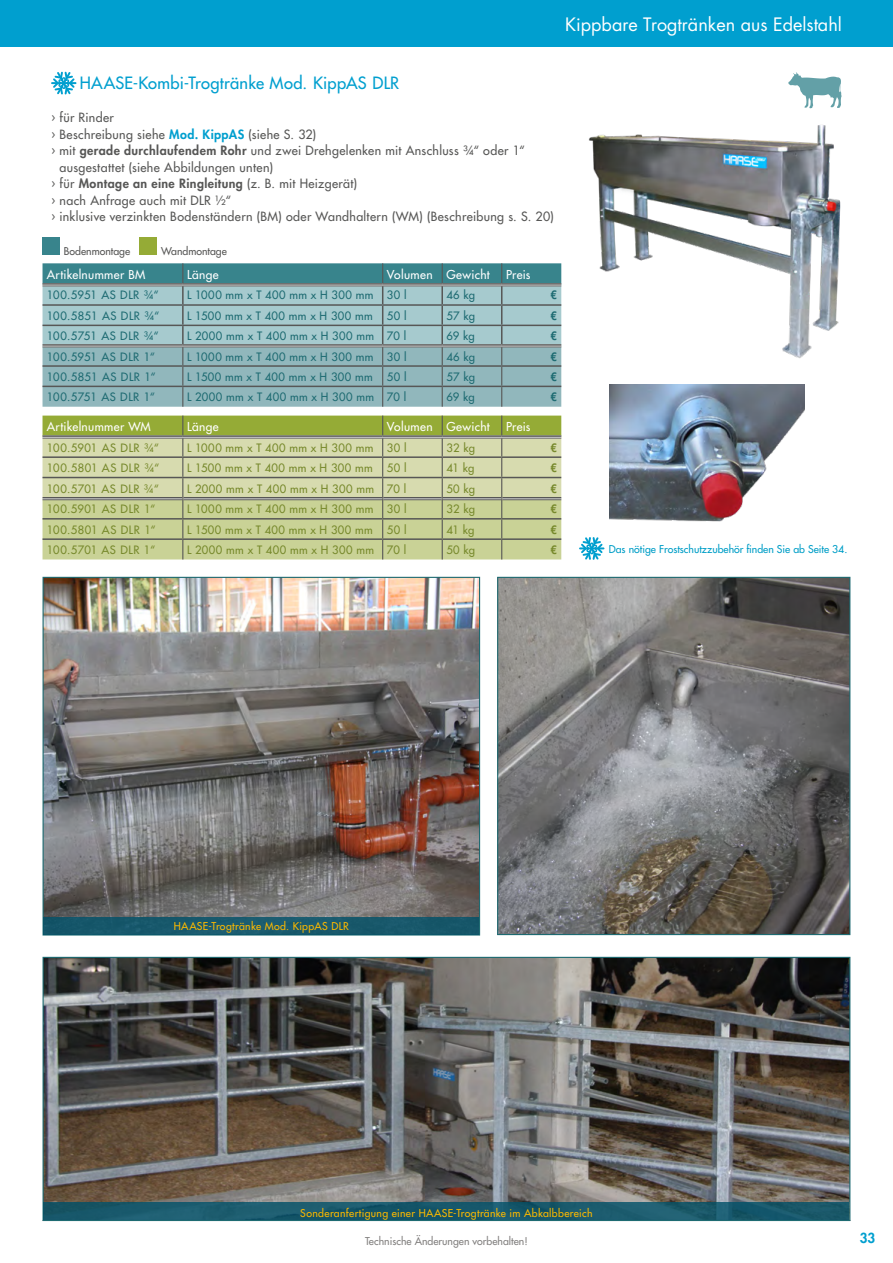
<style>
.page{position:relative;width:893px;height:1263px;background:#fff}
.page>*{position:absolute;margin:0;border:0;box-sizing:border-box;transform-origin:0 0}
.t1{font:18px "Futura Std";color:#fff}
.t2{font:500 16.5px "Futura Std";letter-spacing:.015em;color:#009fcf}
.t3{font:800 13.5px "Futura Std";color:#009fcf}
.t4{font:500 12.45px "Futura Std";letter-spacing:.03em;color:#575756}
.t5{font:800 12.45px "Futura Std";letter-spacing:.03em;color:#575756}
.t6{font:500 12px "Futura Std";letter-spacing:.025em;color:#fff}
.t7{font:500 11.25px "Futura Std";letter-spacing:.03em;color:#1e6b72}
.t8{font:500 11.25px "Futura Std";letter-spacing:.03em;color:#77892c}
.t9{font:800 11.25px "Futura Std";color:#1e6b72}
.t10{font:800 11.25px "Futura Std";color:#77892c}
.t11{font:500 10.5px "Futura Std";letter-spacing:.03em;color:#fbb800}
.t12{font:500 10.5px "Futura Std";color:#009ec7}
.t13{font:500 10.5px "Futura Std";color:#838180}
.t14{font:500 10.5px "Futura Std";color:#575756}
.s1{font-weight:800;color:#009fcf}
.s2{font-weight:800}
.s3{font-weight:500}
</style>
<div class="page">
<div style="left:0;top:0;width:893px;height:47px;background:#009fcf"></div>
<svg style="left:497px;top:576px;width:354px;height:360px;background:#767574"></svg>
<img style="left:588px;top:125px;width:253px;height:233px">
<img style="left:609px;top:384px;width:196px;height:138px">
<img style="left:42px;top:956px;width:809px;height:265px">
<div style="left:44px;top:1203px;width:805px;height:17px;background:#19596c"></div>
<img style="left:42px;top:576px;width:439px;height:360px">
<div style="left:44px;top:917px;width:435px;height:17px;background:#18586b"></div>
<svg style="left:43px;top:263px;width:518px;height:144px;background:#89b0b4"></svg>
<svg style="left:43px;top:416px;width:518px;height:143px;background:#c0c88f"></svg>
<hr style="left:43px;top:518px;width:140px;height:2px;background:#575756">
<hr style="left:183px;top:518px;width:200px;height:2px;background:#575756">
<hr style="left:383px;top:518px;width:59px;height:2px;background:#575756">
<hr style="left:442px;top:518px;width:60px;height:2px;background:#575756">
<hr style="left:502px;top:518px;width:59px;height:2px;background:#575756">
<hr style="left:43px;top:538px;width:140px;height:2px;background:#575756">
<hr style="left:183px;top:538px;width:200px;height:2px;background:#575756">
<hr style="left:383px;top:538px;width:59px;height:2px;background:#575756">
<hr style="left:442px;top:538px;width:60px;height:2px;background:#575756">
<hr style="left:502px;top:538px;width:59px;height:2px;background:#575756">
<div style="left:43px;top:238px;width:17px;height:17px;background:#38848c"></div>
<div style="left:140px;top:238px;width:17px;height:17px;background:#95ab36"></div>
<svg style="left:579px;top:537px;width:25px;height:23px"></svg>
<svg style="left:51px;top:71px;width:25px;height:24px"></svg>
<svg style="left:788px;top:72px;width:54px;height:36px"></svg>
<h1 class="t1" style="left:565px;top:13px;width:278px">Kippbare Trogtränken aus Edelstahl</h1>
<h2 class="t2" style="left:80px;top:73px;width:321px">HAASE-Kombi-Trogtränke Mod. KippAS DLR</h2>
<p class="t4" style="left:51px;top:110px;width:64px">› für Rinder</p>
<p class="t4" style="left:51px;top:126px;width:267px">› Beschreibung siehe <span class="s1">Mod. KippAS</span> (siehe S. 32)</p>
<p class="t4" style="left:51px;top:143px;width:475px">› mit <span class="s2">gerade durchlaufendem Rohr</span> und zwei Drehgelenken mit Anschluss ¾“ oder 1“</p>
<p class="t4" style="left:60px;top:159px;width:215px">ausgestattet (siehe Abbildungen unten)</p>
<p class="t5" style="left:51px;top:176px;width:307px"><span class="s3">› für</span> Montage an eine Ringleitung <span class="s3">(z. B. mit Heizgerät)</span></p>
<p class="t4" style="left:51px;top:192px;width:181px">› nach Anfrage auch mit DLR ½“</p>
<p class="t4" style="left:51px;top:209px;width:504px">› inklusive verzinkten Bodenständern (BM) oder Wandhaltern (WM) (Beschreibung s. S. 20)</p>
<p class="t14" style="left:64px;top:244px;width:68px">Bodenmontage</p>
<p class="t14" style="left:161px;top:244px;width:67px">Wandmontage</p>
<p class="t6" style="left:47px;top:267px;width:100px">Artikelnummer BM</p>
<p class="t6" style="left:187px;top:267px;width:33px">Länge</p>
<p class="t6" style="left:387px;top:267px;width:104px">Volumen Gewicht</p>
<p class="t6" style="left:506px;top:267px;width:26px">Preis</p>
<p class="t7" style="left:47px;top:288px;width:113px">100.5951 AS DLR ¾“</p>
<p class="t7" style="left:187px;top:288px;width:221px">L 1000 mm x T 400 mm x H 300 mm 30 l</p>
<p class="t7" style="left:446px;top:288px;width:30px">46 kg</p>
<p class="t9" style="left:551px;top:288px;width:8px">€</p>
<p class="t7" style="left:47px;top:309px;width:114px">100.5851 AS DLR ¾“</p>
<p class="t7" style="left:187px;top:309px;width:187px">L 1500 mm x T 400 mm x H 300 mm</p>
<p class="t7" style="left:387px;top:309px;width:21px">50 l</p>
<p class="t7" style="left:446px;top:309px;width:30px">57 kg</p>
<p class="t9" style="left:551px;top:309px;width:8px">€</p>
<p class="t7" style="left:47px;top:329px;width:113px">100.5751 AS DLR ¾“</p>
<p class="t7" style="left:187px;top:329px;width:221px">L 2000 mm x T 400 mm x H 300 mm 70 l</p>
<p class="t7" style="left:446px;top:329px;width:30px">69 kg</p>
<p class="t9" style="left:551px;top:329px;width:8px">€</p>
<p class="t7" style="left:47px;top:349px;width:110px">100.5951 AS DLR 1“</p>
<p class="t7" style="left:187px;top:349px;width:221px">L 1000 mm x T 400 mm x H 300 mm 30 l</p>
<p class="t7" style="left:446px;top:349px;width:30px">46 kg</p>
<p class="t9" style="left:551px;top:349px;width:8px">€</p>
<p class="t7" style="left:47px;top:370px;width:110px">100.5851 AS DLR 1“</p>
<p class="t7" style="left:187px;top:370px;width:187px">L 1500 mm x T 400 mm x H 300 mm</p>
<p class="t7" style="left:387px;top:370px;width:21px">50 l</p>
<p class="t7" style="left:446px;top:370px;width:30px">57 kg</p>
<p class="t9" style="left:551px;top:370px;width:8px">€</p>
<p class="t7" style="left:47px;top:390px;width:110px">100.5751 AS DLR 1“</p>
<p class="t7" style="left:187px;top:390px;width:221px">L 2000 mm x T 400 mm x H 300 mm 70 l</p>
<p class="t7" style="left:446px;top:390px;width:30px">69 kg</p>
<p class="t9" style="left:551px;top:390px;width:8px">€</p>
<p class="t6" style="left:47px;top:419px;width:105px">Artikelnummer WM</p>
<p class="t6" style="left:187px;top:419px;width:33px">Länge</p>
<p class="t6" style="left:387px;top:419px;width:104px">Volumen Gewicht</p>
<p class="t6" style="left:506px;top:419px;width:26px">Preis</p>
<p class="t8" style="left:47px;top:440px;width:114px">100.5901 AS DLR ¾“</p>
<p class="t8" style="left:187px;top:440px;width:221px">L 1000 mm x T 400 mm x H 300 mm 30 l</p>
<p class="t8" style="left:446px;top:440px;width:30px">32 kg</p>
<p class="t10" style="left:551px;top:440px;width:8px">€</p>
<p class="t8" style="left:47px;top:461px;width:114px">100.5801 AS DLR ¾“</p>
<p class="t8" style="left:187px;top:461px;width:187px">L 1500 mm x T 400 mm x H 300 mm</p>
<p class="t8" style="left:387px;top:461px;width:21px">50 l</p>
<p class="t8" style="left:446px;top:461px;width:29px">41 kg</p>
<p class="t10" style="left:551px;top:461px;width:8px">€</p>
<p class="t8" style="left:47px;top:481px;width:113px">100.5701 AS DLR ¾“</p>
<p class="t8" style="left:187px;top:481px;width:221px">L 2000 mm x T 400 mm x H 300 mm 70 l</p>
<p class="t8" style="left:446px;top:481px;width:30px">50 kg</p>
<p class="t10" style="left:551px;top:481px;width:8px">€</p>
<p class="t8" style="left:47px;top:502px;width:110px">100.5901 AS DLR 1“</p>
<p class="t8" style="left:187px;top:502px;width:221px">L 1000 mm x T 400 mm x H 300 mm 30 l</p>
<p class="t8" style="left:446px;top:502px;width:30px">32 kg</p>
<p class="t10" style="left:551px;top:502px;width:8px">€</p>
<p class="t8" style="left:47px;top:522px;width:110px">100.5801 AS DLR 1“</p>
<p class="t8" style="left:187px;top:522px;width:187px">L 1500 mm x T 400 mm x H 300 mm</p>
<p class="t8" style="left:387px;top:522px;width:21px">50 l</p>
<p class="t8" style="left:446px;top:522px;width:29px">41 kg</p>
<p class="t10" style="left:551px;top:522px;width:8px">€</p>
<p class="t8" style="left:47px;top:543px;width:110px">100.5701 AS DLR 1“</p>
<p class="t8" style="left:187px;top:543px;width:221px">L 2000 mm x T 400 mm x H 300 mm 70 l</p>
<p class="t8" style="left:446px;top:543px;width:30px">50 kg</p>
<p class="t10" style="left:551px;top:543px;width:8px">€</p>
<p class="t12" style="left:609px;top:542px;width:240px">Das nötige Frostschutzzubehör finden Sie ab Seite 34.</p>
<p class="t11" style="left:174px;top:920px;width:176px">HAASE-Trogtränke Mod. KippAS DLR</p>
<p class="t11" style="left:300px;top:1206px;width:294px">Sonderanfertigung einer HAASE-Trogtränke im Abkalbbereich</p>
<p class="t13" style="left:365px;top:1234px;width:164px">Technische Änderungen vorbehalten!</p>
<p class="t3" style="left:860px;top:1229px;width:17px">33</p>
</div>
